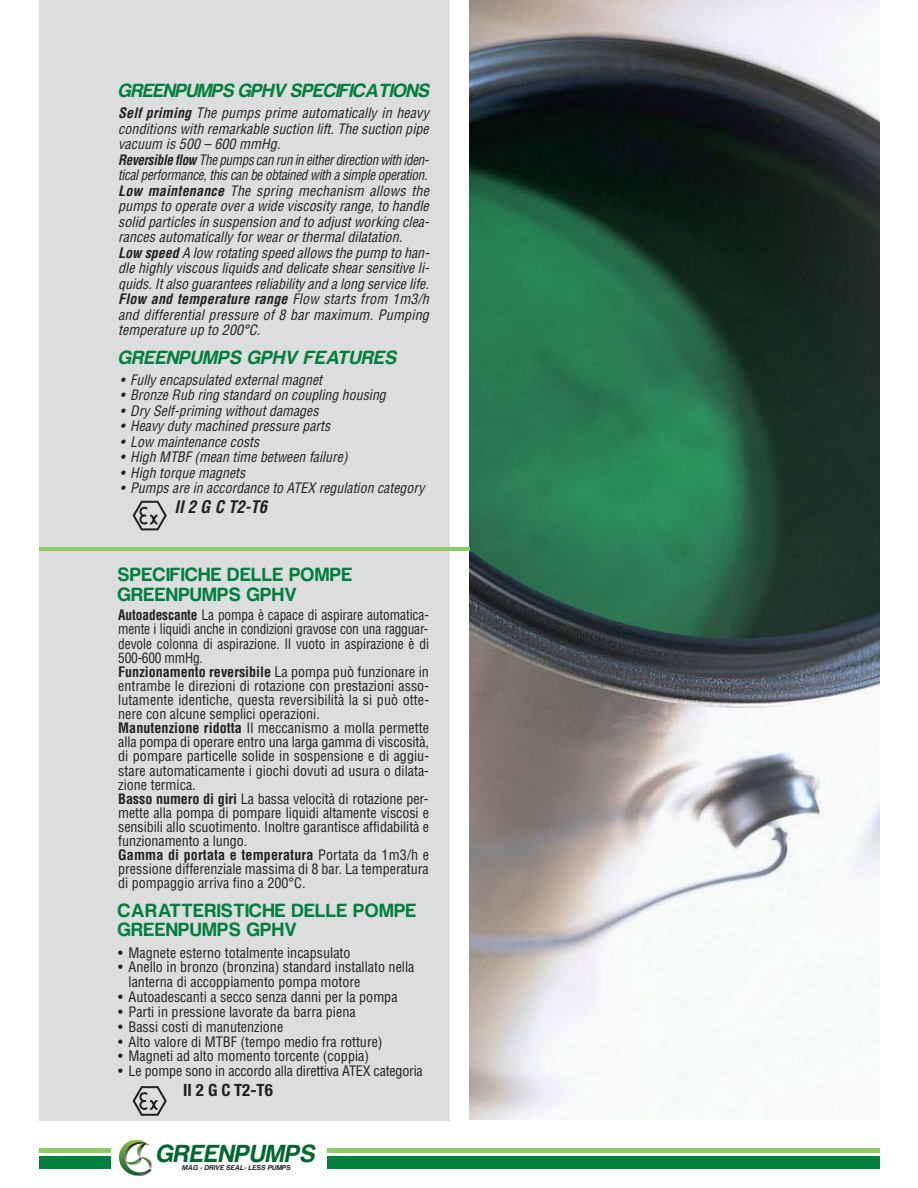
<style>
.page{position:relative;width:918px;height:1188px;background:#fff}
.page>*{position:absolute;margin:0;border:0;box-sizing:border-box;transform-origin:0 0}
.t1{font:italic 700 25.5px "Harabara";letter-spacing:.05em;color:#00652e}
.t2{font:700 19.8px/19.8px "Harabara";letter-spacing:.05em;color:#007f3d}
.t3{font:italic 700 19.8px "Harabara";letter-spacing:.025em;color:#007f3d}
.t4{font:italic 700 19.8px "Harabara";letter-spacing:.05em;color:#007f3d}
.t5{font:italic 700 condensed 16.95px "Helvetica";color:#231f20}
.t6{font:700 condensed 16.95px "Helvetica Neue";color:#231f20}
.t7{font:italic condensed 14.1px/15.5px "Helvetica";letter-spacing:.005em;color:#231f20}
.t8{font:condensed 14.1px/14.1px "Helvetica";color:#231f20;scale:.95 1}
.t9{font:condensed 14.1px/14.9px "Helvetica";color:#231f20}
.t10{font:italic 700 7.35px "Harabara";letter-spacing:.05em;color:#231f20}
.s1{font-weight:700}
</style>
<div class="page">
<hr style="left:39px;top:1148px;width:72px;height:4px;background:#8fc967">
<div style="left:39px;top:1156px;width:72px;height:12px;background:#007f3d"></div>
<svg style="left:119px;top:1140px;width:34px;height:36px"></svg>
<hr style="left:327px;top:1148px;width:552px;height:4px;background:#8fc967">
<div style="left:327px;top:1156px;width:552px;height:12px;background:#007f3d"></div>
<div style="left:39px;top:0;width:410px;height:1120px;background:#dcddde"></div>
<svg style="left:133px;top:501px;width:34px;height:29px"></svg>
<svg style="left:133px;top:1086px;width:34px;height:30px"></svg>
<img style="left:469px;top:0;width:410px;height:1119px">
<hr style="left:39px;top:547px;width:430px;height:4px;background:#8fc967">
<h2 class="t3" style="left:118px;top:78px;width:312px">GREENPUMPS GPHV SPECIFICATIONS</h2>
<p class="t7" style="left:118px;top:106px;width:313px"><span class="s1">Self priming</span> The pumps prime automatically in heavy conditions with remarkable suction lift. The suction pipe vacuum is 500 – 600 mmHg.<br><span class="s1">Reversible flow</span> The pumps can run in either direction with iden&shy;tical performance, this can be obtained with a simple operation.<br><span class="s1">Low maintenance</span> The spring mechanism allows the pumps to operate over a wide viscosity range, to handle solid particles in suspension and to adjust working clea&shy;rances automatically for wear or thermal dilatation.<br><span class="s1">Low speed</span> A low rotating speed allows the pump to han&shy;dle highly viscous liquids and delicate shear sensitive li&shy;quids. It also guarantees reliability and a long service life.<br><span class="s1">Flow and temperature range</span> Flow starts from 1m3/h and differential pressure of 8 bar maximum. Pumping temperature up to 200°C.</p>
<h2 class="t4" style="left:118px;top:345px;width:280px">GREENPUMPS GPHV FEATURES</h2>
<p class="t7" style="left:120px;top:373px;width:203px">• Fully encapsulated external magnet</p>
<p class="t7" style="left:120px;top:389px;width:267px">• Bronze Rub ring standard on coupling housing</p>
<p class="t7" style="left:120px;top:404px;width:200px">• Dry Self-priming without damages</p>
<p class="t7" style="left:120px;top:420px;width:212px">• Heavy duty machined pressure parts</p>
<p class="t7" style="left:120px;top:435px;width:141px">• Low maintenance costs</p>
<p class="t7" style="left:120px;top:451px;width:229px">• High MTBF (mean time between failure)</p>
<p class="t7" style="left:120px;top:466px;width:127px">• High torque magnets</p>
<p class="t7" style="left:120px;top:482px;width:306px">• Pumps are in accordance to ATEX regulation category</p>
<p class="t5" style="left:174px;top:500px;width:94px">II 2 G C T2-T6</p>
<h2 class="t2" style="left:118px;top:564px;width:236px">SPECIFICHE DELLE POMPE<br>GREENPUMPS GPHV</h2>
<p class="t8" style="left:118px;top:609px;width:329px"><span class="s1">Autoadescante</span> La pompa è capace di aspirare automatica&shy;mente i liquidi anche in condizioni gravose con una ragguar&shy;devole colonna di aspirazione. Il vuoto in aspirazione è di 500-600 mmHg.<br><span class="s1">Funzionamento reversibile</span> La pompa può funzionare in entrambe le direzioni di rotazione con prestazioni asso&shy;lutamente identiche, questa reversibilità la si può otte&shy;nere con alcune semplici operazioni.<br><span class="s1">Manutenzione ridotta</span> Il meccanismo a molla permette alla pompa di operare entro una larga gamma di viscosità, di pompare particelle solide in sospensione e di aggiu&shy;stare automaticamente i giochi dovuti ad usura o dilata&shy;zione termica.<br><span class="s1">Basso numero di giri</span> La bassa velocità di rotazione per&shy;mette alla pompa di pompare liquidi altamente viscosi e sensibili allo scuotimento. Inoltre garantisce affidabilità e funzionamento a lungo.<br><span class="s1">Gamma di portata e temperatura</span> Portata da 1m3/h e pressione differenziale massima di 8 bar. La temperatura di pompaggio arriva fino a 200°C.</p>
<h2 class="t2" style="left:118px;top:900px;width:300px">CARATTERISTICHE DELLE POMPE<br>GREENPUMPS GPHV</h2>
<p class="t9" style="left:118px;top:946px;width:234px">• Magnete esterno totalmente incapsulato</p>
<p class="t9" style="left:129px;top:961px;width:287px;text-indent:-10px">• Anello in bronzo (bronzina) standard installato nella lanterna di accoppiamento pompa motore</p>
<p class="t9" style="left:118px;top:991px;width:281px">• Autoadescanti a secco senza danni per la pompa</p>
<p class="t9" style="left:118px;top:1005px;width:239px">• Parti in pressione lavorate da barra piena</p>
<p class="t9" style="left:118px;top:1020px;width:167px">• Bassi costi di manutenzione</p>
<p class="t9" style="left:118px;top:1035px;width:266px">• Alto valore di MTBF (tempo medio fra rotture)</p>
<p class="t9" style="left:118px;top:1050px;width:252px">• Magneti ad alto momento torcente (coppia)</p>
<p class="t9" style="left:118px;top:1065px;width:306px">• Le pompe sono in accordo alla direttiva ATEX categoria</p>
<p class="t6" style="left:183px;top:1080px;width:91px">II 2 G C T2-T6</p>
<h1 class="t1" style="left:156px;top:1138px;width:160px">GREENPUMPS</h1>
<p class="t10" style="left:182px;top:1163px;width:110px">MAG - DRIVE SEAL- LESS PUMPS</p>
</div>
